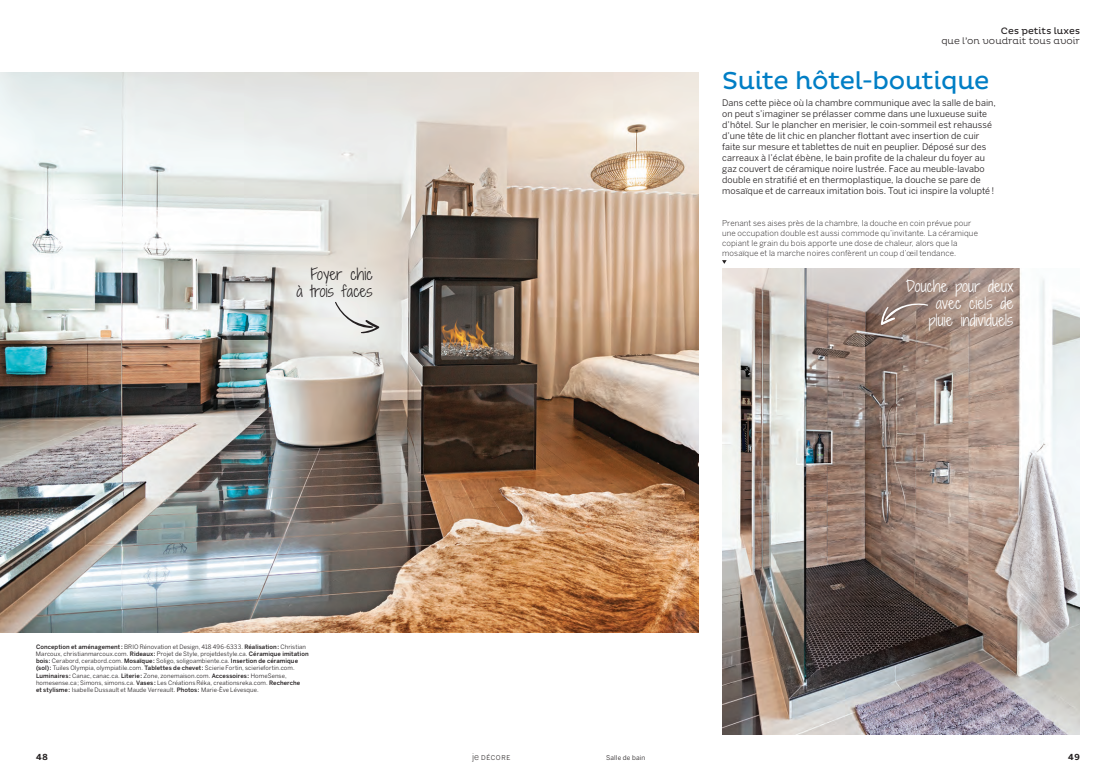
<style>
.page{position:relative;width:1116px;height:783px;background:#fff}
.page>*{position:absolute;margin:0;border:0;box-sizing:border-box;transform-origin:0 0}
.titre_Projet_pluto{font:25px "Pluto";letter-spacing:-.015em;color:#007ec5}
.titre_Projet_pluto-2{font:300 15px/17px "Shadows Into";letter-spacing:.01em;color:#fff;text-align:right}
.titre_Projet_pluto-3{font:300 15px/17px "Shadows Into";letter-spacing:.01em;color:#231f20;text-align:right}
.t1{font:300 9.5px "Pluto";letter-spacing:.005em;color:#231f20}
.t2{font:9.5px "Pluto";letter-spacing:.01em;color:#231f20}
.Texte_projet_Benton{font:9px/11px "Benton Sans";letter-spacing:.01em;color:#231f20}
.t3{font:700 8.2px "Benton Sans";color:#231f20}
.D_Légende_texte{font:300 8px/10px "Benton Sans";letter-spacing:.015em;color:#231f20}
.t4{font:6.5px "Benton Sans";letter-spacing:.03em;color:#231f20}
.D_Crédit_design{font:6px/7.2px "Benton Sans";letter-spacing:.015em;color:#231f20}
.s1{font-size:13.9px}
.s2{font-weight:500}
.s3{font-weight:300;font-size:9.2px}
</style>
<div class="page">
<img style="left:0;top:72px;width:698px;height:560px">
<img style="left:722px;top:268px;width:358px;height:467px">
<svg style="left:335px;top:302px;width:44px;height:32px"></svg>
<svg style="left:881px;top:301px;width:47px;height:24px"></svg>
<svg style="left:722px;top:260px;width:5px;height:4px"></svg>
<h3 class="t2" style="left:1001px;top:26px;width:81px">Ces petits luxes</h3>
<h3 class="t1" style="left:941px;top:36px;width:140px">que l’on voudrait tous avoir</h3>
<p class="titre_Projet_pluto" style="left:722px;top:66px;width:269px">Suite hôtel-boutique</p>
<p class="Texte_projet_Benton" style="left:722px;top:97px;width:275px">Dans cette pièce où la chambre communique avec la salle de bain, on peut s’imaginer se prélasser comme dans une luxueuse suite d’hôtel. Sur le plancher en merisier, le coin-sommeil est rehaussé d’une tête de lit chic en plancher flottant avec insertion de cuir faite sur mesure et tablettes de nuit en peuplier. Déposé sur des carreaux à l’éclat ébène, le bain profite de la chaleur du foyer au gaz couvert de céramique noire lustrée. Face au meuble-lavabo double en stratifié et en thermoplastique, la douche se pare de mosaïque et de carreaux imitation bois. Tout ici inspire la volupté!</p>
<p class="D_Légende_texte" style="left:722px;top:218px;width:257px">Prenant ses aises près de la chambre, la douche en coin prévue pour une occupation double est aussi commode qu’invitante. La céramique copiant le grain du bois apporte une dose de chaleur, alors que la mosaïque et la marche noires confèrent un coup d’œil tendance.</p>
<p class="titre_Projet_pluto-3" style="left:296px;top:266px;width:78px">Fo<span class="s1">y</span>er chic<br>à trois faces</p>
<p class="titre_Projet_pluto-2" style="left:906px;top:278px;width:109px">Douche pour deux avec ciels de<br>pluie individuels</p>
<p class="D_Crédit_design" style="left:36px;top:643px;width:274px"><span class="s2">Conception et aménagement:</span> BRIO Rénovation et Design, 418 496-6333. <span class="s2">Réalisation:</span> Christian Marcoux, christianmarcoux.com. <span class="s2">Rideaux:</span> Projet de Style, projetdestyle.ca. <span class="s2">Céramique imitation bois:</span> Cerabord, cerabord.com. <span class="s2">Mosaïque:</span> Soligo, soligoambiente.ca. <span class="s2">Insertion de céramique (sol):</span> Tuiles Olympia, olympiatile.com. <span class="s2">Tablettes de chevet:</span> Scierie Fortin, scieriefortin.com.<br><span class="s2">Luminaires:</span> Canac, canac.ca. <span class="s2">Literie:</span> Zone, zonemaison.com. <span class="s2">Accessoires:</span> HomeSense, homesense.ca; Simons, simons.ca. <span class="s2">Vases:</span> Les Créations Réka, creationsreka.com. <span class="s2">Recherche<br>et stylisme:</span> Isabelle Dussault et Maude Verreault. <span class="s2">Photos:</span> Marie-Ève Lévesque.</p>
<p class="t3" style="left:36px;top:752px;width:13px">48</p>
<p class="t4" style="left:472px;top:754px;width:40px"><span class="s3">je</span> DÉCORE</p>
<p class="t3" style="left:1068px;top:752px;width:13px">49</p>
<p class="t4" style="left:606px;top:754px;width:41px">Salle de bain</p>
</div>
